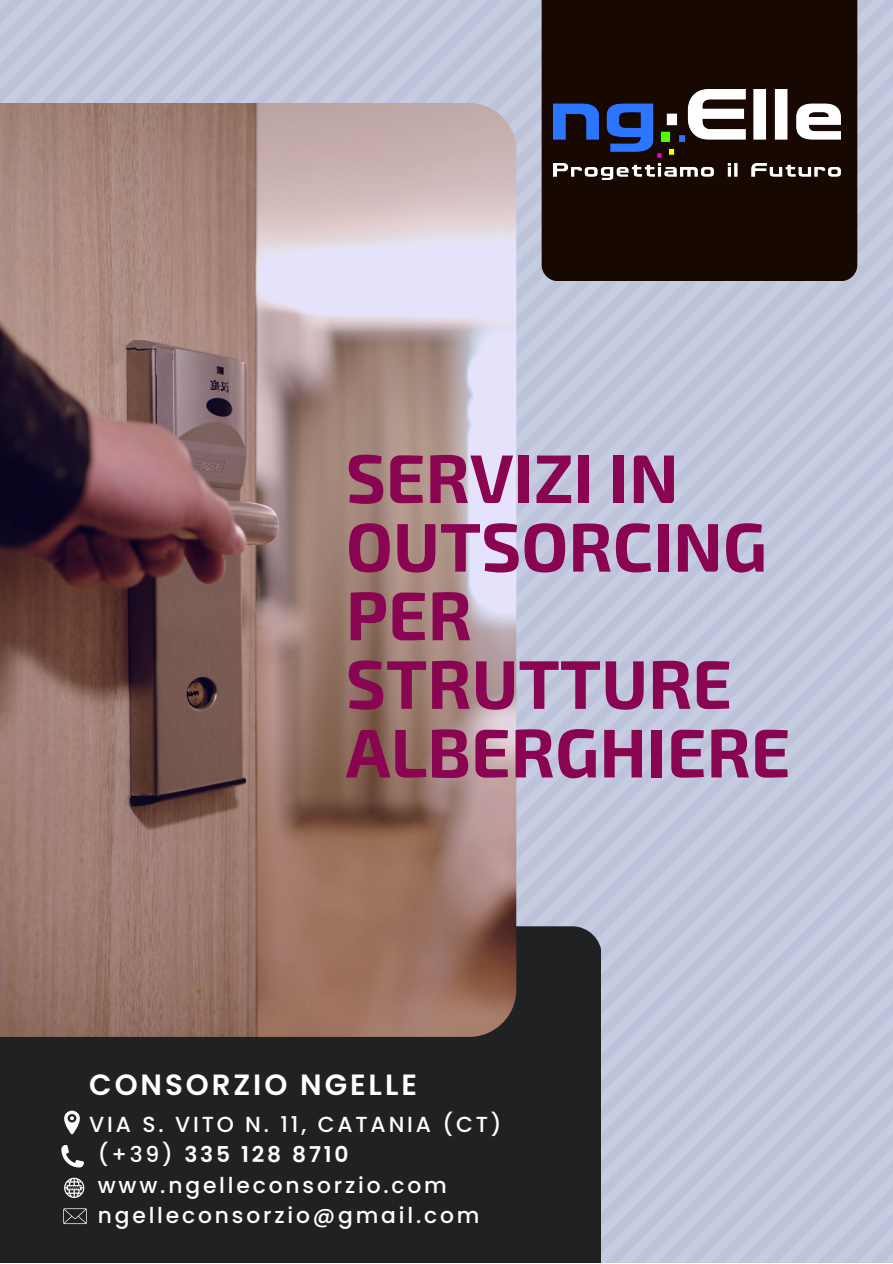
<style>
.page{position:relative;width:893px;height:1264px;background:#fff}
.page>*{position:absolute;margin:0;border:0;box-sizing:border-box;transform-origin:0 0}
.t1{font:700 68.85px/68.6px "Exo 2";color:#8a0551}
.t2{font:600 29.25px "Poppins";letter-spacing:.1em;color:#fff}
.t3{font:500 21.75px/30.3px "Poppins";letter-spacing:.13em;color:#fff}
.s1{font-weight:600}
</style>
<div class="page">
<div style="left:0;top:0;width:892px;height:1262px;background:#c1c7dd"></div>
<div style="left:0;top:926px;width:600px;height:336px;background:#1f2122"></div>
<img style="left:0;top:103px;width:516px;height:933px">
<div style="left:541px;top:0;width:316px;height:281px;background:#170902"></div>
<img style="left:554px;top:89px;width:286px;height:90px">
<svg style="left:61px;top:1144px;width:23px;height:23px"></svg>
<svg style="left:64px;top:1110px;width:16px;height:24px"></svg>
<svg style="left:64px;top:1177px;width:20px;height:20px"></svg>
<svg style="left:63px;top:1208px;width:24px;height:15px"></svg>
<h1 class="t1" style="left:346px;top:440px;width:446px">SERVIZI IN<br>OUTSORCING<br>PER<br>STRUTTURE<br>ALBERGHIERE</h1>
<h2 class="t2" style="left:89px;top:1064px;width:329px">CONSORZIO NGELLE</h2>
<p class="t3" style="left:98px;top:1109px;width:405px;text-indent:-9px">VIA S. VITO N. 11, CATANIA (CT) (+39) <span class="s1">335 128 8710 </span>www.ngelleconsorzio.com ngelleconsorzio@gmail.com</p>
</div>
